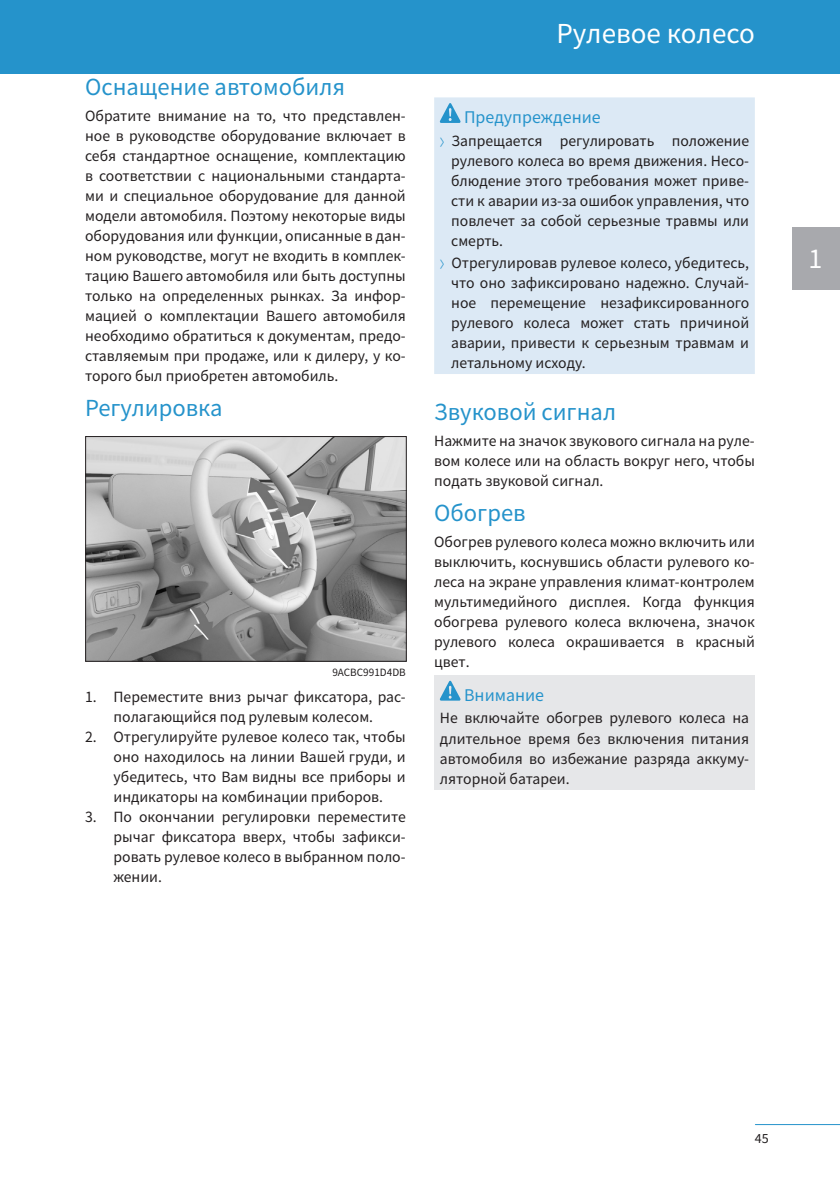
<style>
.page{position:relative;width:840px;height:1191px;background:#fff}
.page>*{position:absolute;margin:0;border:0;box-sizing:border-box;transform-origin:0 0}
.header_2_left{font:26px "Source Han Sans CN";color:#fff}
.t1{font:25px "Source Han Sans CN";color:#fff}
.header_3{font:22px "Source Han Sans CN";color:#2593cb}
.warn_header_blue{font:16px "Source Han Sans CN";color:#2593cb}
.text_egal{font:14px/20px "Source Han Sans CN";color:#231f20;text-align:justify}
.list_com_00{font:14px/20px "Source Han Sans CN";color:#231f20;text-align:justify}
.t2{font:14px "Source Sans Pro";color:#231f20}
.fig{font:10px "Source Han Sans CN";color:#231f20}
.s1{color:#242021}
.s2{font-size:10px;color:#2593cb}
</style>
<div class="page">
<hr style="left:755px;top:1124px;width:84px;height:1px;background:#2593cb">
<div style="left:0;top:0;width:839px;height:74px;background:#2593cb"></div>
<div style="left:792px;top:227px;width:47px;height:62px;background:#a8a9ad"></div>
<img style="left:87px;top:438px;width:317px;height:222px">
<div style="left:85px;top:436px;width:321px;height:226px;border:1px solid #231f20"></div>
<div style="left:434px;top:97px;width:320px;height:277px;background:#dce9f5"></div>
<svg style="left:439px;top:103px;width:21px;height:20px"></svg>
<div style="left:434px;top:675px;width:320px;height:114px;background:#e6e7e9"></div>
<svg style="left:439px;top:681px;width:21px;height:19px"></svg>
<p class="header_3" style="left:85px;top:75px;width:261px">Оснащение автомобиля</p>
<p class="text_egal" style="left:85px;top:106px;width:322px">Обратите внимание на то, что представлен&shy;ное в руководстве оборудование включает в себя стандартное оснащение, комплектацию в соответствии с национальными стандарта&shy;ми и специальное оборудование для данной модели автомобиля. Поэтому некоторые виды оборудования или функции, описанные в дан&shy;ном руководстве, могут не входить в комплек&shy;тацию <span class="s1">Вашего</span> автомобиля или быть доступны только на определенных рынках. За инфор&shy;мацией о комплектации <span class="s1">Вашего</span> автомобиля необходимо обратиться к документам, предо&shy;ставляемым при продаже, или к дилеру, у ко&shy;торого был приобретен автомобиль.</p>
<p class="header_3" style="left:85px;top:395px;width:139px">Регулировка</p>
<p class="fig" style="left:332px;top:667px;width:75px">9ACBC991D4DB</p>
<p class="list_com_00" style="left:85px;top:687px;width:322px;text-align:center">1. Переместите вниз рычаг фиксатора, рас&shy;полагающийся под рулевым колесом.</p>
<p class="list_com_00" style="left:113px;top:727px;width:293px;text-indent:-28px">2. Отрегулируйте рулевое колесо так, чтобы оно находилось на линии <span class="s1">Вашей</span> груди, и убедитесь, что <span class="s1">Вам</span> видны все приборы и индикаторы на комбинации приборов.</p>
<p class="list_com_00" style="left:113px;top:807px;width:293px;text-indent:-28px">3. По окончании регулировки переместите рычаг фиксатора вверх, чтобы зафикси&shy;ровать рулевое колесо в выбранном поло&shy;жении.</p>
<p class="header_2_left" style="left:556px;top:19px;width:200px">Рулевое колесо</p>
<p class="warn_header_blue" style="left:464px;top:108px;width:138px">Предупреждение</p>
<p class="text_egal" style="left:451px;top:131px;width:299px;text-indent:-11px"><span class="s2">〉</span> Запрещается регулировать положение рулевого колеса во время движения. Несо&shy;блюдение этого требования может приве&shy;сти к аварии из-за ошибок управления, что повлечет за собой серьезные травмы или смерть.</p>
<p class="text_egal" style="left:451px;top:253px;width:299px;text-indent:-11px"><span class="s2">〉</span> Отрегулировав рулевое колесо, убедитесь, что оно зафиксировано надежно. Случай&shy;ное перемещение незафиксированного рулевого колеса может стать причиной аварии, привести к серьезным травмам и летальному исходу.</p>
<p class="header_3" style="left:434px;top:400px;width:183px">Звуковой сигнал</p>
<p class="text_egal" style="left:434px;top:431px;width:322px">Нажмите на значок звукового сигнала на руле&shy;вом колесе или на область вокруг него, чтобы подать звуковой сигнал.</p>
<p class="header_3" style="left:434px;top:500px;width:93px">Обогрев</p>
<p class="text_egal" style="left:434px;top:532px;width:322px">Обогрев рулевого колеса можно включить или выключить, коснувшись области рулевого ко&shy;леса на экране управления климат-контролем мультимедийного дисплея. Когда функция обогрева рулевого колеса включена, значок рулевого колеса окрашивается в красный цвет.</p>
<p class="warn_header_blue" style="left:464px;top:686px;width:81px">Внимание</p>
<p class="text_egal" style="left:439px;top:708px;width:310px">Не включайте обогрев рулевого колеса на длительное время без включения питания автомобиля во избежание разряда аккуму&shy;ляторной батареи.</p>
<h2 class="t1" style="left:808px;top:245px;width:15px">1</h2>
<p class="t2" style="left:754px;top:1129px;width:15px">45</p>
</div>
